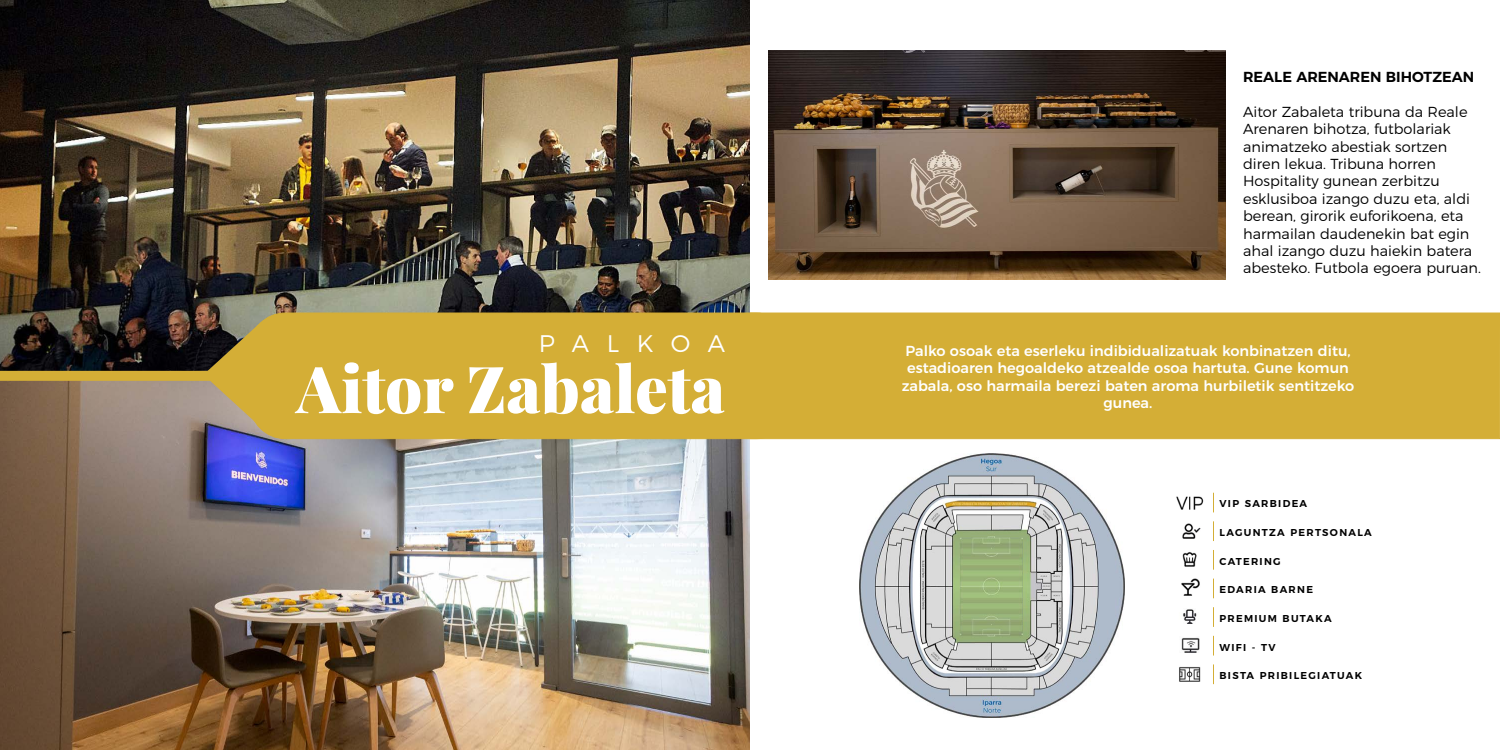
<style>
.page{position:relative;width:1500px;height:750px;background:#fff}
.page>*{position:absolute;margin:0;border:0;box-sizing:border-box;transform-origin:0 0}
.t1{font:900 65px "Playfair Display";color:#fff}
.t2{font:300 24px "Montserrat";letter-spacing:.725em;color:#fff}
.t3{font:300 14.5px/17.4px "Montserrat";color:#000}
.t4{font:500 14.5px/17.4px "Montserrat";color:#fff;text-align:center}
.t5{font:600 14.5px "Montserrat";color:#000}
.t6{font:600 10px "Montserrat";letter-spacing:.13em;color:#000}
</style>
<div class="page">
<svg style="left:1213px;top:493px;width:1px;height:19px"></svg>
<svg style="left:1213px;top:521px;width:1px;height:20px"></svg>
<svg style="left:1213px;top:607px;width:1px;height:20px"></svg>
<svg style="left:1213px;top:550px;width:1px;height:20px"></svg>
<svg style="left:1213px;top:636px;width:1px;height:20px"></svg>
<svg style="left:1213px;top:579px;width:1px;height:19px"></svg>
<svg style="left:1213px;top:664px;width:1px;height:20px"></svg>
<div style="left:762px;top:313px;width:738px;height:126px;background:#d4ae36"></div>
<img style="left:0;top:0;width:750px;height:371px">
<img style="left:0;top:381px;width:750px;height:369px">
<img style="left:859px;top:454px;width:266px;height:263px">
<div style="left:250px;top:313px;width:542px;height:126px;background:#d4ae36;border-radius:36px"></div>
<div style="left:249px;top:313px;width:543px;height:126px;border:1px solid #d4ae36;border-radius:36px"></div>
<img style="left:1176px;top:496px;width:28px;height:13px">
<img style="left:1182px;top:523px;width:19px;height:15px">
<img style="left:1183px;top:609px;width:14px;height:15px">
<img style="left:1182px;top:552px;width:15px;height:15px">
<img style="left:1181px;top:637px;width:19px;height:15px">
<img style="left:1181px;top:578px;width:19px;height:17px">
<img style="left:1179px;top:667px;width:22px;height:14px">
<img style="left:768px;top:51px;width:457px;height:229px">
<div style="left:0;top:371px;width:292px;height:10px;background:#d4ae36"></div>
<svg style="left:202px;top:322px;width:60px;height:106px"></svg>
<h2 class="t2" style="left:539px;top:324px;width:188px">PALKOA</h2>
<h1 class="t1" style="left:296px;top:347px;width:430px">Aitor Zabaleta</h1>
<p class="t5" style="left:1243px;top:65px;width:233px">REALE ARENAREN BIHOTZEAN</p>
<p class="t3" style="left:1243px;top:102px;width:239px">Aitor Zabaleta tribuna da Reale<br>Arenaren bihotza, futbolariak animatzeko abestiak sortzen diren lekua. Tribuna horren<br>Hospitality gunean zerbitzu esklusiboa izango duzu eta, aldi berean, girorik euforikoena, eta harmailan daudenekin bat egin ahal izango duzu haiekin batera abesteko. Futbola egoera puruan.</p>
<p class="t4" style="left:902px;top:341px;width:454px">Palko osoak eta eserleku indibidualizatuak konbinatzen ditu, estadioaren hegoaldeko atzealde osoa hartuta. Gune komun zabala, oso harmaila berezi baten aroma hurbiletik sentitzeko gunea.</p>
<p class="t6" style="left:1220px;top:496px;width:89px">VIP SARBIDEA</p>
<p class="t6" style="left:1220px;top:524px;width:154px">LAGUNTZA PERTSONALA</p>
<p class="t6" style="left:1220px;top:553px;width:63px">CATERING</p>
<p class="t6" style="left:1220px;top:582px;width:95px">EDARIA BARNE</p>
<p class="t6" style="left:1220px;top:610px;width:114px">PREMIUM BUTAKA</p>
<p class="t6" style="left:1220px;top:639px;width:58px">WIFI - TV</p>
<p class="t6" style="left:1220px;top:667px;width:144px">BISTA PRIBILEGIATUAK</p>
</div>
